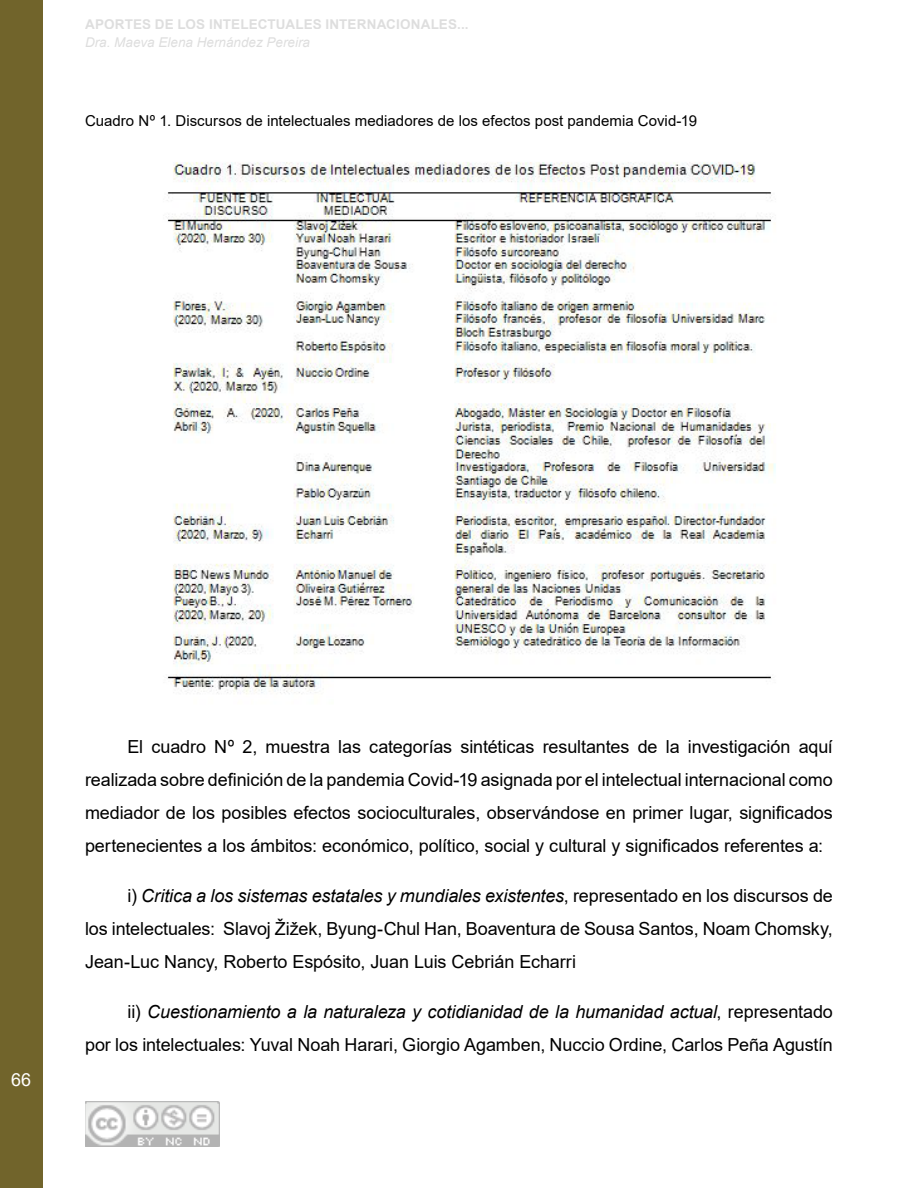
<style>
.page{position:relative;width:918px;height:1188px;background:#fff}
.page>*{position:absolute;margin:0;border:0;box-sizing:border-box;transform-origin:0 0}
.t1{font:18px/33px "Arial";letter-spacing:-.005em;color:#000;text-align:justify}
.t2{font:18px "Arial";color:#fff}
.t3{font:15px "Arial";letter-spacing:.005em;color:#000}
.t4{font:700 13.5px "Arial";letter-spacing:.01em;color:#dadada}
.t5{font:italic 13.5px "Arial";color:#dadada}
.s1{font-style:italic}
</style>
<div class="page">
<div style="left:0;top:0;width:42px;height:1188px;background:#71642b"></div>
<img style="left:85px;top:1101px;width:134px;height:46px">
<img style="left:167px;top:162px;width:609px;height:533px">
<p class="t4" style="left:85px;top:14px;width:385px">APORTES DE LOS INTELECTUALES INTERNACIONALES...</p>
<p class="t5" style="left:85px;top:34px;width:227px">Dra. Maeva Elena Hernández Pereira</p>
<p class="t3" style="left:85px;top:110px;width:614px">Cuadro Nº 1. Discursos de intelectuales mediadores de los efectos post pandemia Covid-19</p>
<p class="t2" style="left:11px;top:1068px;width:22px">66</p>
<p class="t1" style="left:85px;top:730px;width:749px;text-indent:43px">El cuadro Nº 2, muestra las categorías sintéticas resultantes de la investigación aquí realizada sobre definición de la pandemia Covid-19 asignada por el intelectual internacional como mediador de los posibles efectos socioculturales, observándose en primer lugar, significados pertenecientes a los ámbitos: económico, político, social y cultural y significados referentes a:</p>
<p class="t1" style="left:85px;top:879px;width:749px;text-indent:43px">i) <span class="s1">Critica a los sistemas estatales y mundiales existentes</span>, representado en los discursos de los intelectuales: Slavoj Žižek, Byung-Chul Han, Boaventura de Sousa Santos, Noam Chomsky, Jean-Luc Nancy, Roberto Espósito, Juan Luis Cebrián Echarri</p>
<p class="t1" style="left:85px;top:995px;width:749px;text-align:right">ii) <span class="s1">Cuestionamiento a la naturaleza y cotidianidad de la humanidad actual</span>, representado<br>por los intelectuales: Yuval Noah Harari, Giorgio Agamben, Nuccio Ordine, Carlos Peña Agustín</p>
</div>
